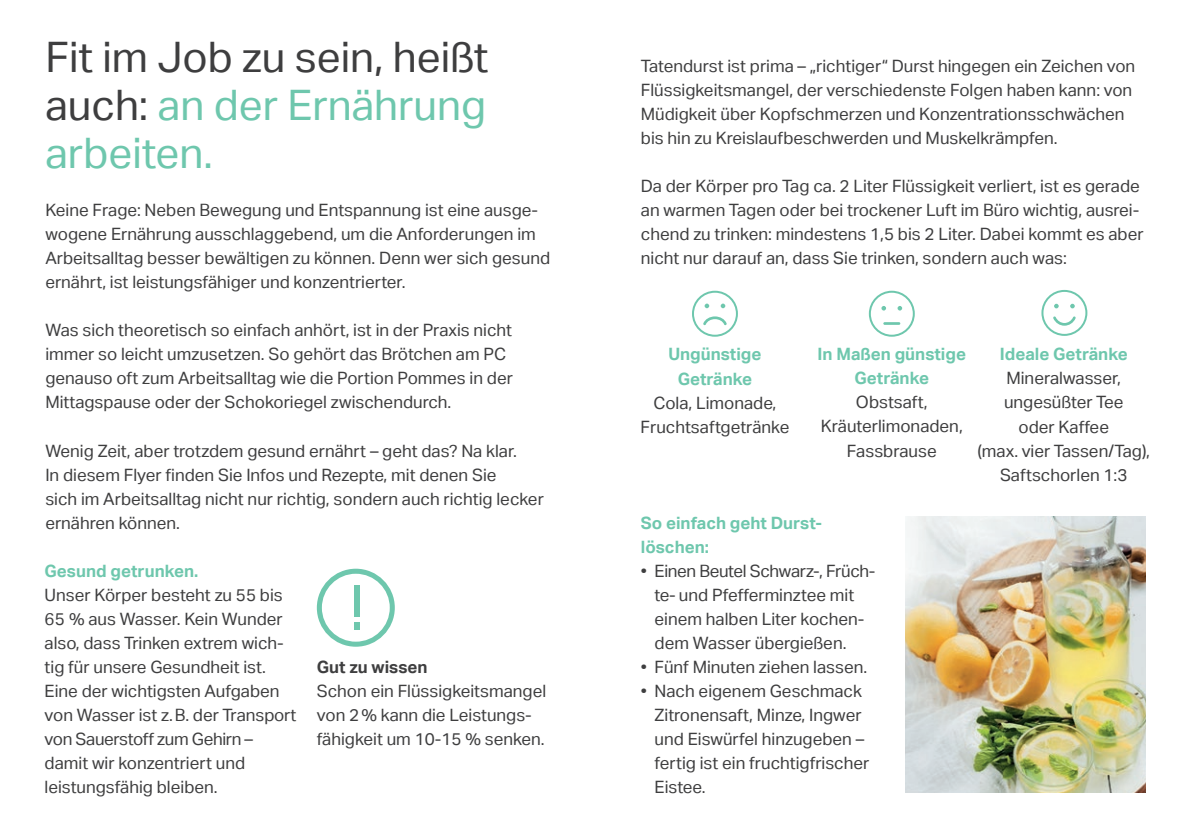
<style>
.page{position:relative;width:1191px;height:840px;background:#fff}
.page>*{position:absolute;margin:0;border:0;box-sizing:border-box;transform-origin:0 0}
.t1{font:42px/48px "Aktiv Grotesk";color:#3e3e3f;text-align:justify}
.t2{font:17px/24px "Aktiv Grotesk";color:#3e3e3f}
.t3{font:700 17px/24px "Aktiv Grotesk";color:#6ec7ad;text-align:center}
.t4{font:700 17px "Aktiv Grotesk";color:#3e3e3f}
.s1{color:#6ec7ad}
</style>
<div class="page">
<img style="left:905px;top:516px;width:240px;height:276px">
<svg style="left:317px;top:568px;width:78px;height:78px"></svg>
<div style="left:869px;top:290px;width:45px;height:46px;border:2px solid #6ec7ad;border-radius:50%"></div>
<svg style="left:883px;top:322px;width:17px;height:2px"></svg>
<svg style="left:881px;top:306px;width:5px;height:4px"></svg>
<svg style="left:897px;top:306px;width:5px;height:4px"></svg>
<div style="left:692px;top:290px;width:46px;height:46px;border:2px solid #6ec7ad;border-radius:50%"></div>
<svg style="left:704px;top:303px;width:5px;height:5px"></svg>
<svg style="left:720px;top:303px;width:5px;height:5px"></svg>
<svg style="left:703px;top:316px;width:24px;height:9px"></svg>
<div style="left:1041px;top:290px;width:46px;height:46px;border:2px solid #6ec7ad;border-radius:50%"></div>
<svg style="left:1054px;top:303px;width:4px;height:5px"></svg>
<svg style="left:1070px;top:303px;width:4px;height:5px"></svg>
<svg style="left:1053px;top:316px;width:22px;height:9px"></svg>
<h1 class="t1" style="left:45px;top:33px;width:445px">Fit im Job zu sein, heißt auch: <span class="s1">an der Ernährung arbeiten.</span></h1>
<p class="t2" style="left:45px;top:198px;width:506px">Keine Frage: Neben Bewegung und Entspannung ist eine ausge&shy;wogene Ernährung ausschlaggebend, um die Anforderungen im Arbeitsalltag besser bewältigen zu können. Denn wer sich gesund ernährt, ist leistungsfähiger und konzentrierter.</p>
<p class="t2" style="left:45px;top:318px;width:469px">Was sich theoretisch so einfach anhört, ist in der Praxis nicht immer so leicht umzusetzen. So gehört das Brötchen am PC genauso oft zum Arbeitsalltag wie die Portion Pommes in der Mittagspause oder der Schokoriegel zwischendurch.</p>
<p class="t2" style="left:45px;top:438px;width:500px">Wenig Zeit, aber trotzdem gesund ernährt – geht das? Na klar.<br>In diesem Flyer finden Sie Infos und Rezepte, mit denen Sie<br>sich im Arbeitsalltag nicht nur richtig, sondern auch richtig lecker ernähren können.</p>
<p class="t3" style="left:45px;top:558px;width:155px">Gesund getrunken.</p>
<p class="t2" style="left:45px;top:582px;width:253px">Unser Körper besteht zu 55 bis<br>65 % aus Wasser. Kein Wunder also, dass Trinken extrem wich&shy;tig für unsere Gesundheit ist.<br>Eine der wichtigsten Aufgaben von Wasser ist z.B. der Transport von Sauerstoff zum Gehirn – damit wir konzentriert und leistungsfähig bleiben.</p>
<p class="t4" style="left:317px;top:655px;width:112px">Gut zu wissen</p>
<p class="t2" style="left:317px;top:678px;width:231px">Schon ein Flüssigkeitsmangel von 2% kann die Leistungs&shy;fähigkeit um 10-15 % senken.</p>
<p class="t2" style="left:641px;top:54px;width:496px">Tatendurst ist prima – „richtiger“ Durst hingegen ein Zeichen von Flüssigkeitsmangel, der verschiedenste Folgen haben kann: von Müdigkeit über Kopfschmerzen und Konzentrationsschwächen bis hin zu Kreislaufbeschwerden und Muskelkrämpfen.</p>
<p class="t2" style="left:641px;top:174px;width:504px">Da der Körper pro Tag ca. 2 Liter Flüssigkeit verliert, ist es gerade an warmen Tagen oder bei trockener Luft im Büro wichtig, ausrei&shy;chend zu trinken: mindestens 1,5 bis 2 Liter. Dabei kommt es aber nicht nur darauf an, dass Sie trinken, sondern auch was:</p>
<p class="t3" style="left:668px;top:342px;width:95px">Ungünstige<br>Getränke</p>
<p class="t2" style="left:640px;top:390px;width:150px;text-align:center">Cola, Limonade,<br>Fruchtsaftgetränke</p>
<p class="t3" style="left:817px;top:342px;width:150px">In Maßen günstige<br>Getränke</p>
<p class="t2" style="left:821px;top:390px;width:143px;text-align:center">Obstsaft,<br>Kräuterlimonaden,<br>Fassbrause</p>
<p class="t3" style="left:999px;top:342px;width:129px">Ideale Getränke</p>
<p class="t2" style="left:977px;top:366px;width:174px;text-align:center">Mineralwasser, ungesüßter Tee<br>oder Kaffee<br>(max. vier Tassen/Tag),<br>Saftschorlen 1:3</p>
<p class="t3" style="left:641px;top:510px;width:183px;text-align:left">So einfach geht Durst&shy;löschen:</p>
<p class="t2" style="left:654px;top:558px;width:222px;text-indent:-14px">• Einen Beutel Schwarz-, Früch&shy;te- und Pfefferminztee mit einem halben Liter kochen&shy;dem Wasser übergießen.</p>
<p class="t2" style="left:641px;top:654px;width:228px">• Fünf Minuten ziehen lassen.</p>
<p class="t2" style="left:654px;top:678px;width:216px;text-indent:-14px">• Nach eigenem Geschmack<br>Zitronensaft, Minze, Ingwer und Eiswürfel hinzugeben – fertig ist ein fruchtigfrischer<br>Eistee.</p>
</div>
